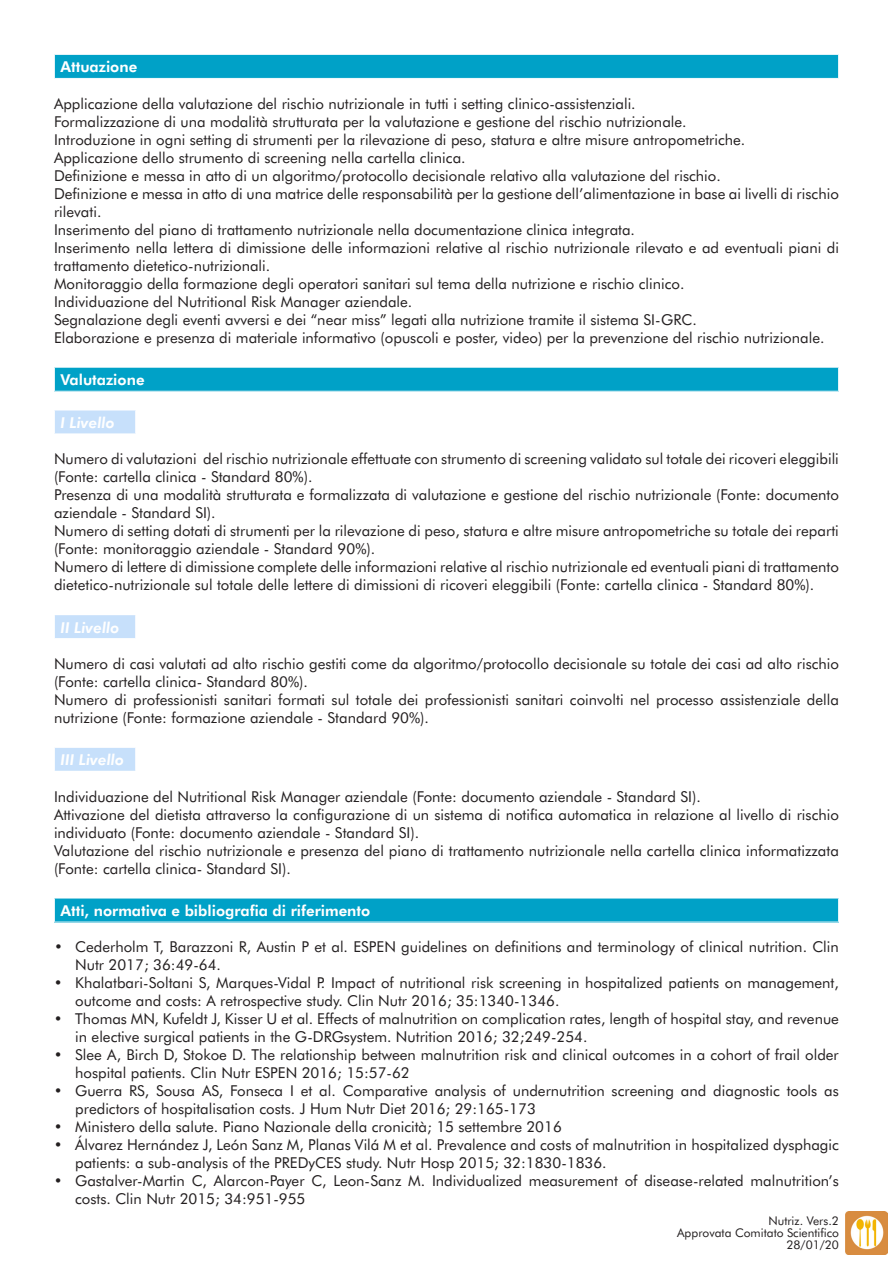
<style>
.page{position:relative;width:893px;height:1263px;background:#fff}
.page>*{position:absolute;margin:0;border:0;box-sizing:border-box;transform-origin:0 0}
.t1{font:15px/18px "Futura BT";color:#231f20}
.t2{font:800 15px "Futura BT";color:#fff}
.t3{font:italic 800 15px "Futura BT";color:#fff}
.t4{font:12px/12px "Futura BT";color:#231f20;text-align:right}
</style>
<div class="page">
<div style="left:54px;top:54px;width:785px;height:24px;background:#00a1c7"></div>
<svg style="left:54px;top:55px;width:1px;height:23px"></svg>
<svg style="left:838px;top:55px;width:1px;height:23px"></svg>
<hr style="left:54px;top:54px;width:785px;height:1px;background:#fff">
<div style="left:54px;top:367px;width:785px;height:24px;background:#00a1c7"></div>
<svg style="left:54px;top:368px;width:1px;height:23px"></svg>
<svg style="left:838px;top:368px;width:1px;height:23px"></svg>
<hr style="left:54px;top:367px;width:785px;height:1px;background:#fff">
<div style="left:54px;top:410px;width:82px;height:24px;background:#c7e0fb"></div>
<svg style="left:54px;top:411px;width:1px;height:22px"></svg>
<svg style="left:135px;top:411px;width:1px;height:22px"></svg>
<hr style="left:54px;top:410px;width:82px;height:1px;background:#fff">
<hr style="left:54px;top:433px;width:82px;height:1px;background:#fff">
<div style="left:54px;top:615px;width:82px;height:24px;background:#c7e0fb"></div>
<svg style="left:54px;top:615px;width:1px;height:23px"></svg>
<svg style="left:135px;top:615px;width:1px;height:23px"></svg>
<hr style="left:54px;top:638px;width:82px;height:1px;background:#fff">
<div style="left:54px;top:747px;width:82px;height:24px;background:#c7e0fb"></div>
<svg style="left:54px;top:748px;width:1px;height:23px"></svg>
<svg style="left:135px;top:748px;width:1px;height:23px"></svg>
<hr style="left:54px;top:747px;width:82px;height:1px;background:#fff">
<div style="left:54px;top:898px;width:785px;height:24px;background:#00a1c7"></div>
<svg style="left:54px;top:899px;width:1px;height:23px"></svg>
<svg style="left:838px;top:899px;width:1px;height:23px"></svg>
<hr style="left:54px;top:898px;width:785px;height:1px;background:#fff">
<img style="left:845px;top:1212px;width:43px;height:42px">
<p class="t2" style="left:60px;top:58px;width:78px">Attuazione</p>
<p class="t1" style="left:54px;top:94px;width:786px">Applicazione della valutazione del rischio nutrizionale in tutti i setting clinico-assistenziali.<br>Formalizzazione di una modalità strutturata per la valutazione e gestione del rischio nutrizionale.<br>Introduzione in ogni setting di strumenti per la rilevazione di peso, statura e altre misure antropometriche.<br>Applicazione dello strumento di screening nella cartella clinica.<br>Definizione e messa in atto di un algoritmo/protocollo decisionale relativo alla valutazione del rischio.<br>Definizione e messa in atto di una matrice delle responsabilità per la gestione dell’alimentazione in base ai livelli di rischio rilevati.<br>Inserimento del piano di trattamento nutrizionale nella documentazione clinica integrata.<br>Inserimento nella lettera di dimissione delle informazioni relative al rischio nutrizionale rilevato e ad eventuali piani di trattamento dietetico-nutrizionali.<br>Monitoraggio della formazione degli operatori sanitari sul tema della nutrizione e rischio clinico.<br>Individuazione del Nutritional Risk Manager aziendale.<br>Segnalazione degli eventi avversi e dei “near miss” legati alla nutrizione tramite il sistema SI-GRC.<br>Elaborazione e presenza di materiale informativo (opuscoli e poster, video) per la prevenzione del rischio nutrizionale.</p>
<p class="t2" style="left:60px;top:371px;width:86px">Valutazione</p>
<p class="t3" style="left:60px;top:413px;width:56px">I Livello</p>
<p class="t1" style="left:54px;top:450px;width:786px">Numero di valutazioni del rischio nutrizionale effettuate con strumento di screening validato sul totale dei ricoveri eleggibili (Fonte: cartella clinica - Standard 80%).<br>Presenza di una modalità strutturata e formalizzata di valutazione e gestione del rischio nutrizionale (Fonte: documento aziendale - Standard SI).<br>Numero di setting dotati di strumenti per la rilevazione di peso, statura e altre misure antropometriche su totale dei reparti (Fonte: monitoraggio aziendale - Standard 90%).<br>Numero di lettere di dimissione complete delle informazioni relative al rischio nutrizionale ed eventuali piani di trattamento dietetico-nutrizionale sul totale delle lettere di dimissioni di ricoveri eleggibili (Fonte: cartella clinica - Standard 80%).</p>
<p class="t3" style="left:60px;top:618px;width:60px">II Livello</p>
<p class="t1" style="left:54px;top:654px;width:786px">Numero di casi valutati ad alto rischio gestiti come da algoritmo/protocollo decisionale su totale dei casi ad alto rischio (Fonte: cartella clinica- Standard 80%).<br>Numero di professionisti sanitari formati sul totale dei professionisti sanitari coinvolti nel processo assistenziale della nutrizione (Fonte: formazione aziendale - Standard 90%).</p>
<p class="t3" style="left:60px;top:751px;width:65px">III Livello</p>
<p class="t1" style="left:54px;top:787px;width:786px">Individuazione del Nutritional Risk Manager aziendale (Fonte: documento aziendale - Standard SI).<br>Attivazione del dietista attraverso la configurazione di un sistema di notifica automatica in relazione al livello di rischio individuato (Fonte: documento aziendale - Standard SI).<br>Valutazione del rischio nutrizionale e presenza del piano di trattamento nutrizionale nella cartella clinica informatizzata (Fonte: cartella clinica- Standard SI).</p>
<p class="t2" style="left:60px;top:901px;width:311px">Atti, normativa e bibliografia di riferimento</p>
<p class="t1" style="left:75px;top:938px;width:765px;text-indent:-21px">• Cederholm T, Barazzoni R, Austin P et al. ESPEN guidelines on definitions and terminology of clinical nutrition. Clin<br>Nutr 2017; 36:49-64.</p>
<p class="t1" style="left:75px;top:974px;width:765px;text-indent:-21px">• Khalatbari-Soltani S, Marques-Vidal P. Impact of nutritional risk screening in hospitalized patients on management, outcome and costs: A retrospective study. Clin Nutr 2016; 35:1340-1346.</p>
<p class="t1" style="left:75px;top:1010px;width:765px;text-indent:-21px">• Thomas MN, Kufeldt J, Kisser U et al. Effects of malnutrition on complication rates, length of hospital stay, and revenue in elective surgical patients in the G-DRGsystem. Nutrition 2016; 32;249-254.</p>
<p class="t1" style="left:75px;top:1046px;width:765px;text-indent:-21px">• Slee A, Birch D, Stokoe D. The relationship between malnutrition risk and clinical outcomes in a cohort of frail older hospital patients. Clin Nutr ESPEN 2016; 15:57-62</p>
<p class="t1" style="left:75px;top:1082px;width:765px;text-indent:-21px">• Guerra RS, Sousa AS, Fonseca I et al. Comparative analysis of undernutrition screening and diagnostic tools as predictors of hospitalisation costs. J Hum Nutr Diet 2016; 29:165-173</p>
<p class="t1" style="left:54px;top:1118px;width:509px">• Ministero della salute. Piano Nazionale della cronicità; 15 settembre 2016</p>
<p class="t1" style="left:75px;top:1136px;width:765px;text-indent:-21px">• Álvarez Hernández J, León Sanz M, Planas Vilá M et al. Prevalence and costs of malnutrition in hospitalized dysphagic patients: a sub-analysis of the PREDyCES study. Nutr Hosp 2015; 32:1830-1836.</p>
<p class="t1" style="left:75px;top:1172px;width:765px;text-indent:-21px">• Gastalver-Martin C, Alarcon-Payer C, Leon-Sanz M. Individualized measurement of disease-related malnutrition’s costs. Clin Nutr 2015; 34:951-955</p>
<p class="t4" style="left:677px;top:1214px;width:163px">Nutriz. Vers.2<br>Approvata Comitato Scientifico<br>28/01/20</p>
</div>
